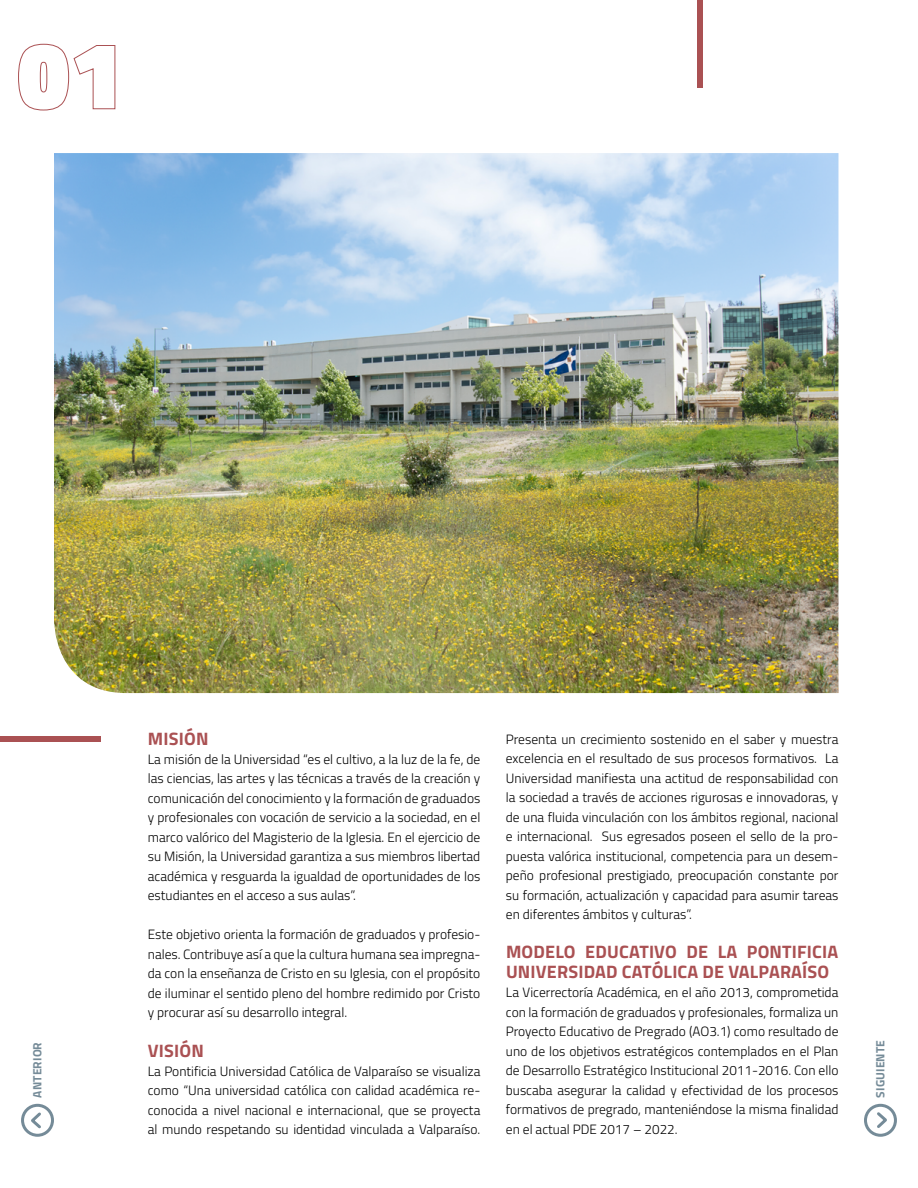
<style>
.page{position:relative;width:918px;height:1188px;background:#fff}
.page>*{position:absolute;margin:0;border:0;box-sizing:border-box;transform-origin:0 0}
.t1{font:700 18px/19.5px "Titillium Web";letter-spacing:.01em;color:#aa5153}
.t2{font:300 13.5px/19.5px "Titillium Web";color:#000;text-align:justify}
.t3{font:700 12px "Titillium Web";letter-spacing:.01em;color:#758b98}
</style>
<div class="page">
<img style="left:54px;top:153px;width:784px;height:540px">
<div style="left:698px;top:0;width:5px;height:88px;background:#aa5153"></div>
<div style="left:0;top:737px;width:101px;height:5px;background:#aa5153"></div>
<svg style="left:18px;top:44px;width:98px;height:67px"></svg>
<svg style="left:28px;top:1110px;width:13px;height:21px"></svg>
<div style="left:21px;top:1104px;width:33px;height:33px;border:3px solid #758b98;border-radius:50%"></div>
<svg style="left:877px;top:1110px;width:13px;height:21px"></svg>
<div style="left:864px;top:1104px;width:33px;height:33px;border:3px solid #758b98;border-radius:50%"></div>
<h1 class="t1" style="left:148px;top:728px;width:62px">MISIÓN</h1>
<p class="t2" style="left:148px;top:749px;width:334px">La misión de la Universidad “es el cultivo, a la luz de la fe, de las ciencias, las artes y las técnicas a través de la creación y comunicación del conocimiento y la formación de graduados y profesionales con vocación de servicio a la sociedad, en el marco valórico del Magisterio de la Iglesia. En el ejercicio de su Misión, la Universidad garantiza a sus miembros libertad académica y resguarda la igualdad de oportunidades de los estudiantes en el acceso a sus aulas”.</p>
<p class="t2" style="left:148px;top:924px;width:334px">Este objetivo orienta la formación de graduados y profesio&shy;nales. Contribuye así a que la cultura humana sea impregna&shy;da con la enseñanza de Cristo en su Iglesia, con el propósito de iluminar el sentido pleno del hombre redimido por Cristo y procurar así su desarrollo integral.</p>
<h1 class="t1" style="left:148px;top:1040px;width:58px">VISIÓN</h1>
<p class="t2" style="left:148px;top:1061px;width:334px">La Pontificia Universidad Católica de Valparaíso se visualiza como “Una universidad católica con calidad académica re&shy;conocida a nivel nacional e internacional, que se proyecta al mundo respetando su identidad vinculada a Valparaíso.</p>
<p class="t2" style="left:506px;top:729px;width:334px">Presenta un crecimiento sostenido en el saber y muestra excelencia en el resultado de sus procesos formativos. La Universidad manifiesta una actitud de responsabilidad con la sociedad a través de acciones rigurosas e innovadoras, y de una fluida vinculación con los ámbitos regional, nacional e internacional. Sus egresados poseen el sello de la pro&shy;puesta valórica institucional, competencia para un desem&shy;peño profesional prestigiado, preocupación constante por su formación, actualización y capacidad para asumir tareas en diferentes ámbitos y culturas”.</p>
<h1 class="t1" style="left:506px;top:941px;width:334px">MODELO EDUCATIVO DE LA PONTIFICIA<br>UNIVERSIDAD CATÓLICA DE VALPARAÍSO</h1>
<p class="t2" style="left:506px;top:982px;width:334px">La Vicerrectoría Académica, en el año 2013, comprometida con la formación de graduados y profesionales, formaliza un Proyecto Educativo de Pregrado (AO3.1) como resultado de uno de los objetivos estratégicos contemplados en el Plan de Desarrollo Estratégico Institucional 2011-2016. Con ello buscaba asegurar la calidad y efectividad de los procesos formativos de pregrado, manteniéndose la misma finalidad en el actual PDE 2017 – 2022.</p>
<p class="t3" style="left:28px;top:1098px;width:57px;rotate:-90deg">ANTERIOR</p>
<p class="t3" style="left:871px;top:1098px;width:59px;rotate:-90deg">SIGUIENTE</p>
</div>
